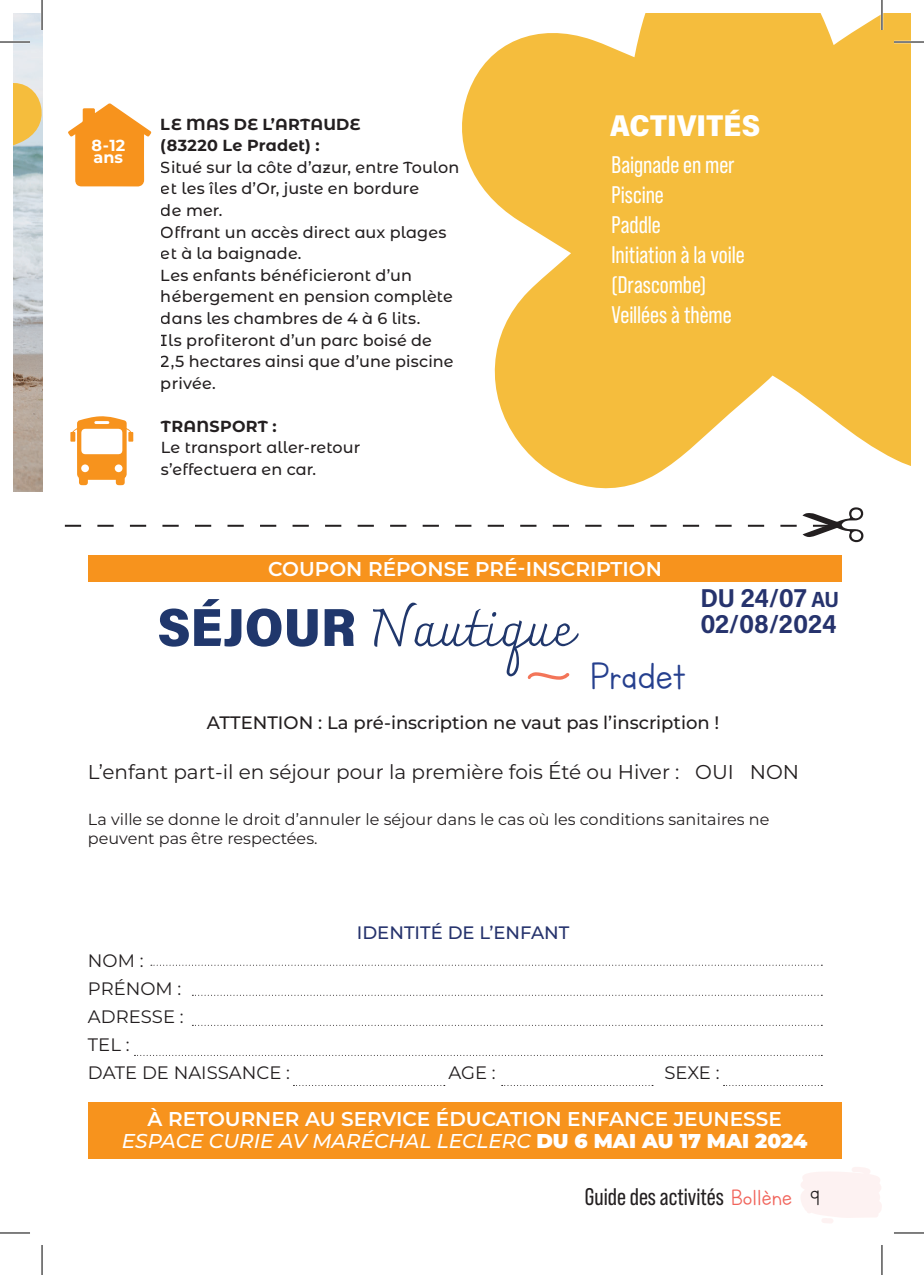
<style>
.page{position:relative;width:924px;height:1275px;background:#fff}
.page>*{position:absolute;margin:0;border:0;box-sizing:border-box;transform-origin:0 0}
.t1{font:53.8px "Charmonman";color:#20376c}
.t2{font:44.6px "Lettersfor Learners";color:#253f8e}
.t3{font:30.2px "Acumin Variable Concept";color:#fff}
.t4{font:26px/26px "Acumin Variable Concept";color:#26336d}
.t5{font:24px/30px "Bebas Neue Pro";color:#fff}
.t6{font:24px "Bebas Neue Pro";color:#231f20}
.t7{font:600 20px/22px "Montserrat";color:#fff;text-align:center}
.t8{font:20px "Montserrat";color:#231f20}
.t9{font:500 18px "Montserrat";color:#231f20}
.t10{font:18px/28px "Montserrat";color:#231f20}
.t11{font:500 18px "Montserrat";color:#26336d}
.t12{font:500 16px/21.6px "Montserrat Alternates";letter-spacing:.005em;color:#231f20}
.t13{font:16px/19.2px "Montserrat";color:#231f20}
.t14{font:700 16px/21.6px "Montserrat Alternates";letter-spacing:.015em;color:#231f20}
.t15{font:700 16px/12px "Montserrat";color:#fff}
.s1{font-family:"Montserrat"}
.s2{font-family:"Acumin Variable Concept"}
.s3{font-size:22px}
.s4{font-weight:500;font-style:italic}
.s5{font-weight:900}
.s6{font-family:"Lettersfor Learners";font-size:26px;color:#f1635a}
.s7{font-family:"Lettersfor Learners"}
</style>
<div class="page">
<svg style="left:801px;top:1167px;width:81px;height:56px"></svg>
<svg style="left:68px;top:103px;width:83px;height:83px"></svg>
<svg style="left:462px;top:14px;width:447px;height:475px;fill:#f5bd3d"></svg>
<img style="left:14px;top:14px;width:28px;height:477px">
<svg style="left:14px;top:36px;width:29px;height:188px;background:#d3cfb5"></svg>
<svg style="left:527px;top:672px;width:42px;height:7px"></svg>
<div style="left:88px;top:555px;width:752px;height:26px;background:#f7931d"></div>
<div style="left:88px;top:1101px;width:752px;height:57px;background:#f7931d"></div>
<svg style="left:70px;top:416px;width:63px;height:69px"></svg>
<svg style="left:151px;top:964px;width:668px;height:1px"></svg>
<svg style="left:192px;top:994px;width:627px;height:1px"></svg>
<svg style="left:192px;top:1024px;width:627px;height:1px"></svg>
<svg style="left:134px;top:1055px;width:686px;height:1px"></svg>
<svg style="left:293px;top:1085px;width:151px;height:1px"></svg>
<svg style="left:501px;top:1085px;width:151px;height:1px"></svg>
<svg style="left:723px;top:1085px;width:96px;height:1px"></svg>
<svg style="left:65px;top:507px;width:798px;height:35px"></svg>
<hr style="left:0;top:41px;width:30px;height:2px;background:#fff">
<hr style="left:893px;top:41px;width:30px;height:2px;background:#fff">
<hr style="left:41px;top:0;width:2px;height:30px;background:#fff">
<hr style="left:880px;top:0;width:2px;height:30px;background:#fff">
<hr style="left:0;top:42px;width:30px;height:1px;background:#000">
<hr style="left:893px;top:42px;width:30px;height:1px;background:#000">
<hr style="left:0;top:1232px;width:30px;height:1px;background:#000">
<hr style="left:893px;top:1232px;width:30px;height:1px;background:#000">
<hr style="left:42px;top:0;width:1px;height:30px;background:#000">
<hr style="left:42px;top:1245px;width:1px;height:30px;background:#000">
<hr style="left:881px;top:0;width:1px;height:30px;background:#000">
<hr style="left:881px;top:1245px;width:1px;height:30px;background:#000">
<p class="t15" style="left:91px;top:139px;width:35px">8-12 ans</p>
<p class="t14" style="left:161px;top:112px;width:201px">LE MAS DE L’ARTAUDE (83220 Le Pradet) :</p>
<p class="t12" style="left:161px;top:156px;width:300px">Situé sur la côte d’azur, entre Toulon et les <span class="s1">î</span>les d’Or, juste en bordure<br>de mer.<br>Offrant un accès direct aux plages et à la baignade.<br>Les enfants bénéficieront d’un hébergement en pension complète dans les chambres de 4 à 6 lits.<br>Ils profiteront d’un parc boisé de<br>2,5 hectares ainsi que d’une piscine privée.</p>
<p class="t14" style="left:161px;top:414px;width:117px">TRANSPORT :</p>
<p class="t12" style="left:161px;top:436px;width:201px">Le transport aller-retour s’effectuera en car.</p>
<h3 class="t3" style="left:609px;top:105px;width:152px">ACTIVITÉS</h3>
<h3 class="t5" style="left:611px;top:149px;width:134px">Baignade en mer<br>Piscine<br>Paddle<br>Initiation à la voile (Drascombe)<br>Veillées à thème</h3>
<p class="t7" style="left:268px;top:557px;width:395px">COUPON RÉPONSE PRÉ-INSCRIPTION</p>
<h1 class="t1" style="left:157px;top:596px;width:415px"><span class="s2">SÉJOUR</span> Nautique</h1>
<h2 class="t2" style="left:589px;top:652px;width:97px">Pradet</h2>
<h3 class="t4" style="left:700px;top:583px;width:140px">DU 24/07 <span class="s3">AU<br></span>02/08/2024</h3>
<p class="t9" style="left:207px;top:709px;width:514px">ATTENTION : La pré-inscription ne vaut pas l’inscription !</p>
<p class="t8" style="left:88px;top:758px;width:712px">L’enfant part-il en séjour pour la première fois Été ou Hiver : OUI NON</p>
<p class="t13" style="left:88px;top:808px;width:682px">La ville se donne le droit d’annuler le séjour dans le cas où les conditions sanitaires ne peuvent pas être respectées.</p>
<p class="t10" style="left:88px;top:946px;width:203px">NOM :<br>PRÉNOM :<br>ADRESSE :<br>TEL :<br>DATE DE NAISSANCE :</p>
<p class="t11" style="left:356px;top:920px;width:214px">IDENTITÉ DE L’ENFANT</p>
<p class="t10" style="left:448px;top:1058px;width:49px">AGE :</p>
<p class="t10" style="left:664px;top:1058px;width:56px">SEXE :</p>
<p class="t7" style="left:122px;top:1107px;width:686px">À RETOURNER AU SERVICE ÉDUCATION ENFANCE JEUNESSE<br><span class="s4">ESPACE CURIE AV MARÉCHAL LECLERC</span> <span class="s5">DU 6 MAI AU 17 MAI 2024</span></p>
<h3 class="t6" style="left:584px;top:1183px;width:236px">Guide des activités <span class="s6">Bollène</span> <span class="s7">9</span></h3>
</div>
